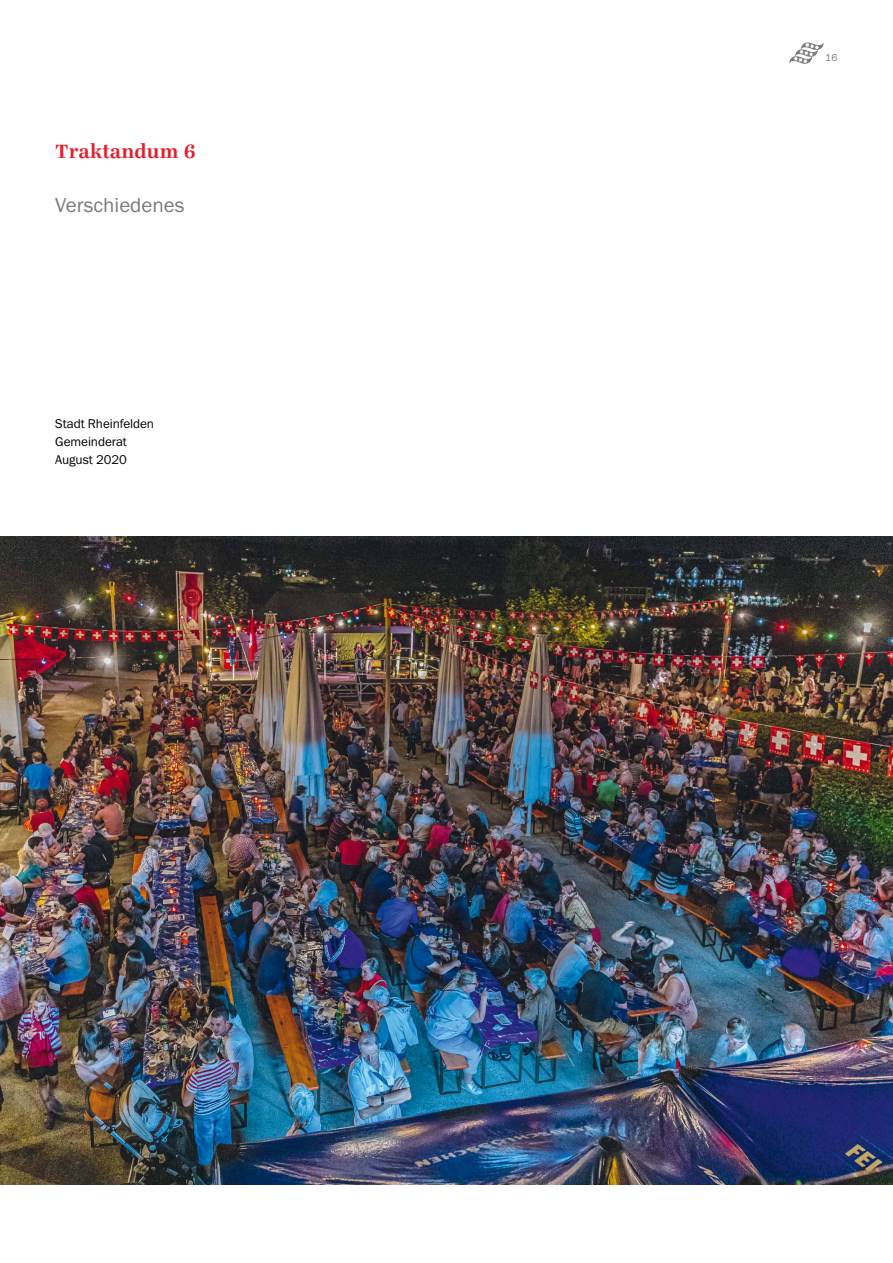
<style>
.page{position:relative;width:893px;height:1263px;background:#fff}
.page>*{position:absolute;margin:0;border:0;box-sizing:border-box;transform-origin:0 0}
.t1{font:21px "Franklin Gothic URW Boo";color:#7a7b7a}
.t2{font:700 21px "Ingeborg";letter-spacing:.005em;color:#e51e2d}
.t3{font:13.2px/18px "Franklin Gothic URW Boo";letter-spacing:-.005em;color:#000}
.t4{font:10.5px "Franklin Gothic URW Boo";color:#7a7b7a}
</style>
<div class="page">
<svg style="left:789px;top:42px;width:35px;height:22px"></svg>
<img style="left:0;top:537px;width:893px;height:647px">
<h1 class="t2" style="left:55px;top:139px;width:142px">Traktandum 6</h1>
<h1 class="t1" style="left:55px;top:192px;width:131px">Verschiedenes</h1>
<p class="t3" style="left:55px;top:415px;width:100px">Stadt Rheinfelden<br>Gemeinderat<br>August 2020</p>
<p class="t4" style="left:825px;top:51px;width:14px">16</p>
</div>
